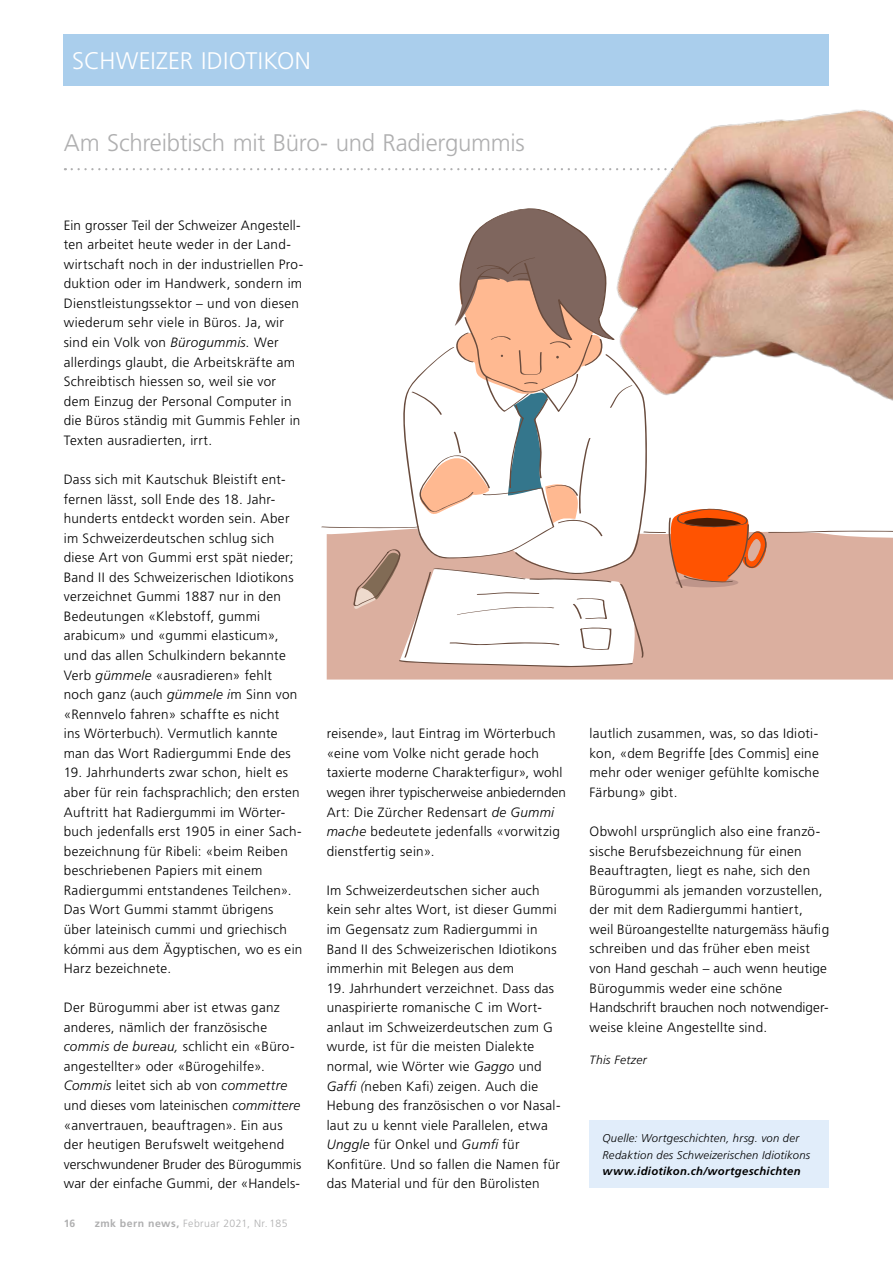
<style>
.page{position:relative;width:893px;height:1263px;background:#fff}
.page>*{position:absolute;margin:0;border:0;box-sizing:border-box;transform-origin:0 0}
.t1{font:300 24px "Frutiger";letter-spacing:-.015em;color:#afafb0}
.t2{font:300 24px "Frutiger";letter-spacing:.01em;color:#fff}
.t3{font:300 13.5px/19.5px "Frutiger";letter-spacing:.02em;color:#000}
.t4{font:italic 300 12px "Frutiger";letter-spacing:.03em;color:#000}
.t5{font:italic 300 11.25px/16.5px "Frutiger";letter-spacing:.025em;color:#000}
.t6{font:italic 700 11.25px "Frutiger";letter-spacing:.03em;color:#000}
.t7{font:300 10.5px "Frutiger";letter-spacing:.04em;color:#afafb0}
.t8{font:700 10.5px "Frutiger";color:#afafb0}
.s1{font-style:italic}
.s2{font-weight:700}
</style>
<div class="page">
<div style="left:64px;top:34px;width:765px;height:51px;background:#aaceec"></div>
<svg style="left:72px;top:168px;width:519px;height:2px"></svg>
<div style="left:590px;top:1121px;width:239px;height:67px;background:#e1edfa"></div>
<div style="left:327px;top:667px;width:566px;height:12px;background:#dbaf9f"></div>
<svg style="left:321px;top:208px;width:572px;height:459px"></svg>
<img style="left:592px;top:109px;width:301px;height:341px">
<h1 class="t2" style="left:72px;top:47px;width:240px">SCHWEIZER IDIOTIKON</h1>
<h1 class="t1" style="left:64px;top:129px;width:462px">Am Schreibtisch mit Büro- und Radiergummis</h1>
<p class="t3" style="left:64px;top:215px;width:241px">Ein grosser Teil der Schweizer Angestell&shy;ten arbeitet heute weder in der Land&shy;wirtschaft noch in der industriellen Pro&shy;duktion oder im Handwerk, sondern im Dienstleistungssektor – und von diesen wiederum sehr viele in Büros. Ja, wir sind ein Volk von <span class="s1">Bürogummis.</span> Wer allerdings glaubt, die Arbeitskräfte am Schreibtisch hiessen so, weil sie vor dem Einzug der Personal Computer in die Büros ständig mit Gummis Fehler in Texten ausradierten, irrt.</p>
<p class="t3" style="left:64px;top:469px;width:235px">Dass sich mit Kautschuk Bleistift ent&shy;fernen lässt, soll Ende des 18. Jahr&shy;hunderts entdeckt worden sein. Aber im Schweizerdeutschen schlug sich diese Art von Gummi erst spät nieder; Band II des Schweizerischen Idiotikons verzeichnet Gummi 1887 nur in den Bedeutungen «Klebstoff, gummi arabicum» und «gummi elasticum», und das allen Schulkindern bekannte Verb <span class="s1">gümmele</span> «ausradieren» fehlt noch ganz (auch <span class="s1">gümmele i</span>m Sinn von «Rennvelo fahren» schaffte es nicht ins Wörterbuch). Vermutlich kannte man das Wort Radiergummi Ende des</p>
<p class="t3" style="left:64px;top:763px;width:240px">19. Jahrhunderts zwar schon, hielt es aber für rein fachsprachlich; den ersten Auftritt hat Radiergummi im Wörter&shy;buch jedenfalls erst 1905 in einer Sach&shy;bezeichnung für Ribeli: «beim Reiben beschriebenen Papiers mit einem Radiergummi entstandenes Teilchen».<br>Das Wort Gummi stammt übrigens über lateinisch cummi und griechisch kómmi aus dem Ägyptischen, wo es ein Harz bezeichnete.</p>
<p class="t3" style="left:64px;top:998px;width:239px">Der Bürogummi aber ist etwas ganz anderes, nämlich der französische <span class="s1">commis de bureau,</span> schlicht ein «Büro&shy;angestellter» oder «Bürogehilfe».<br><span class="s1">Commis</span> leitet sich ab von <span class="s1">commettre </span>und dieses vom lateinischen <span class="s1">committere </span>«anvertrauen, beauftragen». Ein aus der heutigen Berufswelt weitgehend verschwundener Bruder des Bürogummis war der einfache Gummi, der «Handels-</p>
<p class="t8" style="left:64px;top:1217px;width:13px">16</p>
<p class="t7" style="left:95px;top:1218px;width:194px"><span class="s2">zmk bern news,</span> Februar 2021, Nr. 185</p>
<p class="t3" style="left:327px;top:724px;width:241px">reisende», laut Eintrag im Wörterbuch «eine vom Volke nicht gerade hoch taxierte moderne Charakterfigur», wohl wegen ihrer typischerweise anbiedernden Art: Die Zürcher Redensart <span class="s1">de Gummi mache</span> bedeutete jedenfalls «vorwitzig dienstfertig sein».</p>
<p class="t3" style="left:327px;top:880px;width:231px">Im Schweizerdeutschen sicher auch kein sehr altes Wort, ist dieser Gummi im Gegensatz zum Radiergummi in Band II des Schweizerischen Idiotikons immerhin mit Belegen aus dem</p>
<p class="t3" style="left:327px;top:978px;width:235px">19. Jahrhundert verzeichnet. Dass das unaspirierte romanische C im Wort&shy;anlaut im Schweizerdeutschen zum G wurde, ist für die meisten Dialekte normal, wie Wörter wie <span class="s1">Gaggo</span> und <span class="s1">Gaffi (</span>neben Kafi) zeigen. Auch die Hebung des französischen o vor Nasal&shy;laut zu u kennt viele Parallelen, etwa <span class="s1">Unggle</span> für Onkel und <span class="s1">Gumfi</span> für Konfitüre. Und so fallen die Namen für das Material und für den Bürolisten</p>
<p class="t3" style="left:590px;top:724px;width:231px;text-align:justify">lautlich zusammen, was, so das Idioti&shy;kon, «dem Begriffe [des Commis] eine mehr oder weniger gefühlte komische Färbung» gibt.</p>
<p class="t3" style="left:590px;top:822px;width:241px">Obwohl ursprünglich also eine franzö&shy;sische Berufsbezeichnung für einen Beauftragten, liegt es nahe, sich den Bürogummi als jemanden vorzustellen, der mit dem Radiergummi hantiert, weil Büroangestellte naturgemäss häufig schreiben und das früher eben meist von Hand geschah – auch wenn heutige Bürogummis weder eine schöne Handschrift brauchen noch notwendiger&shy;weise kleine Angestellte sind.</p>
<p class="t4" style="left:590px;top:1053px;width:59px">This Fetzer</p>
<p class="t5" style="left:602px;top:1130px;width:209px">Quelle: Wortgeschichten, hrsg. von der<br>Redaktion des Schweizerischen Idiotikons</p>
<p class="t6" style="left:602px;top:1165px;width:200px">www.idiotikon.ch/wortgeschichten</p>
</div>
